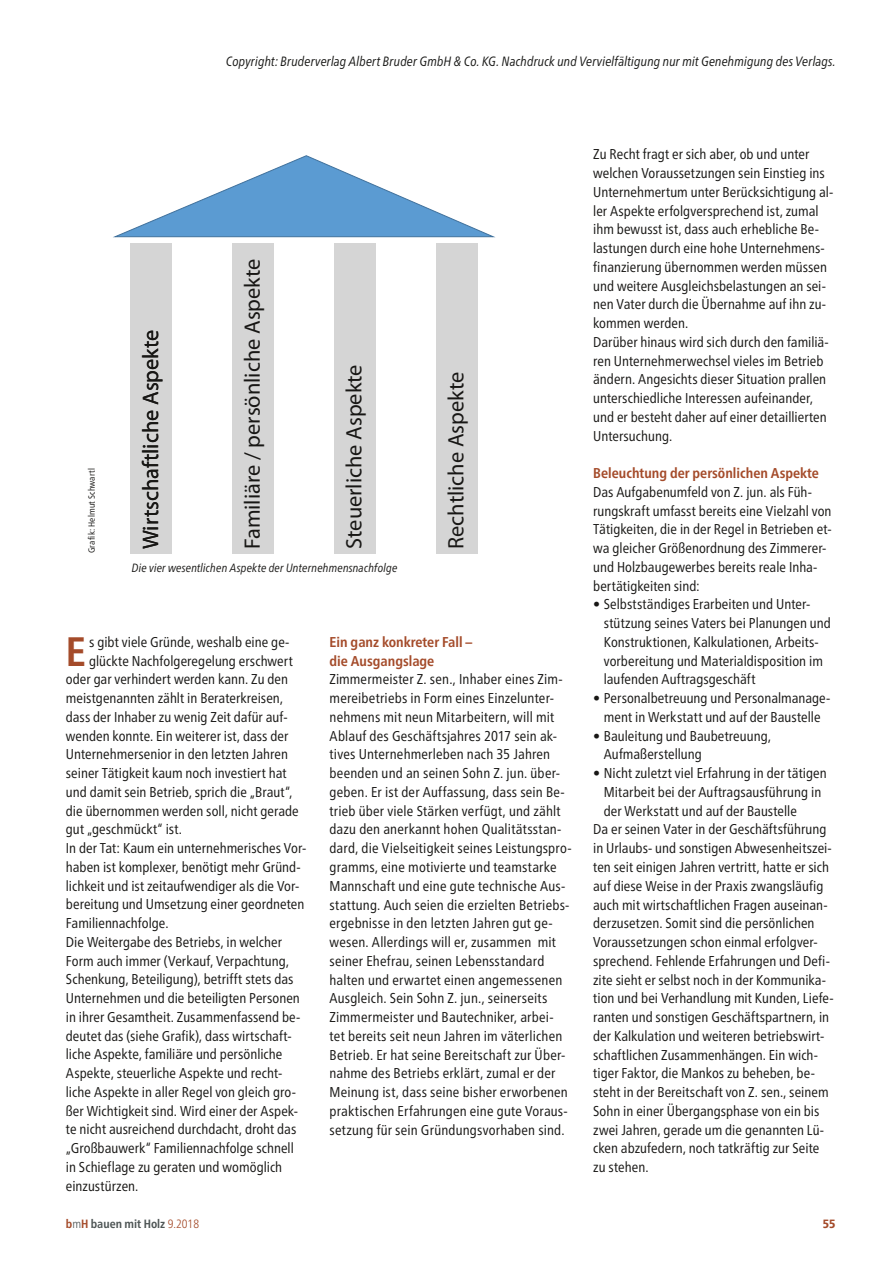
<style>
.page{position:relative;width:893px;height:1263px;background:#fff}
.page>*{position:absolute;margin:0;border:0;box-sizing:border-box;transform-origin:0 0}
.t1{font:700 condensed 41.1px "Frutiger Neue LT Pro";color:#a44b2a}
.t2{font:22.35px "Myriad Pro";color:#181715}
.t3{font:condensed 14.25px/18.8px "Frutiger Neue LT Pro";letter-spacing:.005em;color:#181715}
.t4{font:700 condensed 14.25px/18.8px "Frutiger Neue LT Pro";color:#a44b2a}
.t5{font:italic condensed 13.5px "Frutiger Neue LT Pro";letter-spacing:.01em;color:#181816}
.t6{font:italic condensed 12px "Frutiger Neue LT Pro";letter-spacing:.015em;color:#181715}
.t7{font:700 condensed 12px "Frutiger Neue LT Pro";color:#4e5555}
.t8{font:800 condensed 12px "Frutiger Neue LT Pro";color:#a44b2a}
.t9{font:condensed 9px "Frutiger Neue LT Pro";letter-spacing:.02em;color:#181715}
.s1{font-weight:700}
.s2{color:#a44b2a}
.s3{font-weight:300}
.s4{font-weight:300;color:#a44b2a}
</style>
<div class="page">
<svg style="left:114px;top:155px;width:381px;height:83px"></svg>
<div style="left:131px;top:243px;width:41px;height:310px;background:#d5d5d5"></div>
<div style="left:233px;top:243px;width:41px;height:310px;background:#d5d5d5"></div>
<div style="left:334px;top:243px;width:42px;height:310px;background:#d5d5d5"></div>
<div style="left:436px;top:243px;width:41px;height:310px;background:#d5d5d5"></div>
<p class="t5" style="left:226px;top:53px;width:611px">Copyright: Bruderverlag Albert Bruder GmbH &amp; Co. KG. Nachdruck und Vervielfältigung nur mit Genehmigung des Verlags.</p>
<p class="t9" style="left:86px;top:553px;width:86px;rotate:-90deg">Grafik: Helmut Schwartl</p>
<h2 class="t2" style="left:137px;top:549px;width:221px;rotate:-90deg">Wirtschaftliche Aspekte</h2>
<h2 class="t2" style="left:238px;top:549px;width:292px;rotate:-90deg">Familiäre / persönliche Aspekte</h2>
<h2 class="t2" style="left:340px;top:549px;width:186px;rotate:-90deg">Steuerliche Aspekte</h2>
<h2 class="t2" style="left:442px;top:549px;width:179px;rotate:-90deg">Rechtliche Aspekte</h2>
<p class="t6" style="left:132px;top:561px;width:267px">Die vier wesentlichen Aspekte der Unternehmensnachfolge</p>
<h1 class="t1" style="left:66px;top:627px;width:22px">E</h1>
<p class="t3" style="left:89px;top:632px;width:202px">s gibt viele Gründe, weshalb eine ge-</p>
<p class="t3" style="left:89px;top:651px;width:205px">glückte Nachfolgeregelung erschwert</p>
<p class="t3" style="left:66px;top:670px;width:224px">oder gar verhindert werden kann. Zu den</p>
<p class="t3" style="left:66px;top:689px;width:219px">meistgenannten zählt in Beraterkreisen,</p>
<p class="t3" style="left:66px;top:707px;width:223px">dass der Inhaber zu wenig Zeit dafür auf-</p>
<p class="t3" style="left:66px;top:726px;width:224px">wenden konnte. Ein weiterer ist, dass der</p>
<p class="t3" style="left:66px;top:745px;width:224px">Unternehmersenior in den letzten Jahren</p>
<p class="t3" style="left:66px;top:764px;width:222px">seiner Tätigkeit kaum noch investiert hat</p>
<p class="t3" style="left:66px;top:782px;width:228px">und damit sein Betrieb, sprich die „Braut“,</p>
<p class="t3" style="left:66px;top:801px;width:234px">die übernommen werden soll, nicht gerade</p>
<p class="t3" style="left:66px;top:820px;width:118px">gut „geschmückt“ ist.</p>
<p class="t3" style="left:66px;top:839px;width:242px">In der Tat: Kaum ein unternehmerisches Vor-</p>
<p class="t3" style="left:66px;top:857px;width:236px">haben ist komplexer, benötigt mehr Gründ-</p>
<p class="t3" style="left:66px;top:876px;width:235px">lichkeit und ist zeitaufwendiger als die Vor-</p>
<p class="t3" style="left:66px;top:895px;width:240px">bereitung und Umsetzung einer geordneten</p>
<p class="t3" style="left:66px;top:914px;width:104px">Familiennachfolge.</p>
<p class="t3" style="left:66px;top:932px;width:218px">Die Weitergabe des Betriebs, in welcher</p>
<p class="t3" style="left:66px;top:951px;width:225px">Form auch immer (Verkauf, Verpachtung,</p>
<p class="t3" style="left:66px;top:970px;width:229px">Schenkung, Beteiligung), betrifft stets das</p>
<p class="t3" style="left:66px;top:989px;width:235px">Unternehmen und die beteiligten Personen</p>
<p class="t3" style="left:66px;top:1007px;width:236px">in ihrer Gesamtheit. Zusammenfassend be-</p>
<p class="t3" style="left:66px;top:1026px;width:227px">deutet das (siehe Grafik), dass wirtschaft-</p>
<p class="t3" style="left:66px;top:1045px;width:218px">liche Aspekte, familiäre und persönliche</p>
<p class="t3" style="left:66px;top:1064px;width:218px">Aspekte, steuerliche Aspekte und recht-</p>
<p class="t3" style="left:66px;top:1082px;width:231px">liche Aspekte in aller Regel von gleich gro-</p>
<p class="t3" style="left:66px;top:1101px;width:234px">ßer Wichtigkeit sind. Wird einer der Aspek-</p>
<p class="t3" style="left:66px;top:1120px;width:232px">te nicht ausreichend durchdacht, droht das</p>
<p class="t3" style="left:66px;top:1139px;width:229px">„Großbauwerk“ Familiennachfolge schnell</p>
<p class="t3" style="left:66px;top:1157px;width:218px">in Schieflage zu geraten und womöglich</p>
<p class="t3" style="left:66px;top:1176px;width:74px">einzustürzen.</p>
<p class="t4" style="left:330px;top:632px;width:144px">Ein ganz konkreter Fall – die Ausgangslage</p>
<p class="t3" style="left:330px;top:670px;width:244px">Zimmermeister Z. sen., Inhaber eines Zim&shy;mereibetriebs in Form eines Einzelunter&shy;nehmens mit neun Mitarbeitern, will mit Ablauf des Geschäftsjahres 2017 sein ak&shy;tives Unternehmerleben nach 35 Jahren beenden und an seinen Sohn Z. jun. über&shy;geben. Er ist der Auffassung, dass sein Be&shy;trieb über viele Stärken verfügt, und zählt dazu den anerkannt hohen Qualitätsstan&shy;dard, die Vielseitigkeit seines Leistungspro&shy;gramms, eine motivierte und teamstarke Mannschaft und eine gute technische Aus&shy;stattung. Auch seien die erzielten Betriebs&shy;ergebnisse in den letzten Jahren gut ge&shy;wesen. Allerdings will er, zusammen mit seiner Ehefrau, seinen Lebensstandard halten und erwartet einen angemessenen Ausgleich. Sein Sohn Z. jun., seinerseits Zimmermeister und Bautechniker, arbei&shy;tet bereits seit neun Jahren im väterlichen Betrieb. Er hat seine Bereitschaft zur Über&shy;nahme des Betriebs erklärt, zumal er der Meinung ist, dass seine bisher erworbenen praktischen Erfahrungen eine gute Voraus&shy;setzung für sein Gründungsvorhaben sind.</p>
<p class="t3" style="left:593px;top:145px;width:242px">Zu Recht fragt er sich aber, ob und unter welchen Voraussetzungen sein Einstieg ins Unternehmertum unter Berücksichtigung al&shy;ler Aspekte erfolgversprechend ist, zumal ihm bewusst ist, dass auch erhebliche Be&shy;lastungen durch eine hohe Unternehmens&shy;finanzierung übernommen werden müssen und weitere Ausgleichsbelastungen an sei&shy;nen Vater durch die Übernahme auf ihn zu&shy;kommen werden.<br>Darüber hinaus wird sich durch den familiä&shy;ren Unternehmerwechsel vieles im Betrieb ändern. Angesichts dieser Situation prallen unterschiedliche Interessen aufeinander, und er besteht daher auf einer detaillierten Untersuchung.</p>
<p class="t4" style="left:593px;top:464px;width:227px">Beleuchtung der persönlichen Aspekte</p>
<p class="t3" style="left:593px;top:482px;width:240px">Das Aufgabenumfeld von Z. jun. als Füh&shy;rungskraft umfasst bereits eine Vielzahl von Tätigkeiten, die in der Regel in Betrieben et&shy;wa gleicher Größenordnung des Zimmerer&shy;und Holzbaugewerbes bereits reale Inha&shy;bertätigkeiten sind:</p>
<p class="t3" style="left:604px;top:595px;width:228px;text-indent:-11px"><span class="s1">•</span> Selbstständiges Erarbeiten und Unter&shy;stützung seines Vaters bei Planungen und Konstruktionen, Kalkulationen, Arbeits&shy;vorbereitung und Materialdisposition im laufenden Auftragsgeschäft</p>
<p class="t3" style="left:593px;top:689px;width:239px;text-align:center"><span class="s1">•</span> Personalbetreuung und Personalmanage&shy;ment in Werkstatt und auf der Baustelle</p>
<p class="t3" style="left:604px;top:726px;width:169px;text-indent:-11px"><span class="s1">•</span> Bauleitung und Baubetreuung,<br>Aufmaßerstellung</p>
<p class="t3" style="left:593px;top:764px;width:235px"><span class="s1">•</span> Nicht zuletzt viel Erfahrung in der tätigen</p>
<p class="t3" style="left:604px;top:782px;width:219px">Mitarbeit bei der Auftragsausführung in</p>
<p class="t3" style="left:604px;top:801px;width:195px">der Werkstatt und auf der Baustelle</p>
<p class="t3" style="left:593px;top:820px;width:235px">Da er seinen Vater in der Geschäftsführung</p>
<p class="t3" style="left:593px;top:839px;width:240px">in Urlaubs- und sonstigen Abwesenheitszei-</p>
<p class="t3" style="left:593px;top:857px;width:237px">ten seit einigen Jahren vertritt, hatte er sich</p>
<p class="t3" style="left:593px;top:876px;width:232px">auf diese Weise in der Praxis zwangsläufig</p>
<p class="t3" style="left:593px;top:895px;width:236px">auch mit wirtschaftlichen Fragen auseinan-</p>
<p class="t3" style="left:593px;top:914px;width:223px">derzusetzen. Somit sind die persönlichen</p>
<p class="t3" style="left:593px;top:932px;width:226px">Voraussetzungen schon einmal erfolgver-</p>
<p class="t3" style="left:593px;top:951px;width:238px">sprechend. Fehlende Erfahrungen und Defi-</p>
<p class="t3" style="left:593px;top:970px;width:234px">zite sieht er selbst noch in der Kommunika-</p>
<p class="t3" style="left:593px;top:989px;width:242px">tion und bei Verhandlung mit Kunden, Liefe-</p>
<p class="t3" style="left:593px;top:1007px;width:237px">ranten und sonstigen Geschäftspartnern, in</p>
<p class="t3" style="left:593px;top:1026px;width:233px">der Kalkulation und weiteren betriebswirt-</p>
<p class="t3" style="left:593px;top:1045px;width:226px">schaftlichen Zusammenhängen. Ein wich-</p>
<p class="t3" style="left:593px;top:1064px;width:223px">tiger Faktor, die Mankos zu beheben, be-</p>
<p class="t3" style="left:593px;top:1083px;width:237px">steht in der Bereitschaft von Z. sen., seinem</p>
<p class="t3" style="left:593px;top:1101px;width:228px">Sohn in einer Übergangsphase von ein bis</p>
<p class="t3" style="left:593px;top:1120px;width:232px">zwei Jahren, gerade um die genannten Lü-</p>
<p class="t3" style="left:593px;top:1139px;width:228px">cken abzufedern, noch tatkräftig zur Seite</p>
<p class="t3" style="left:593px;top:1158px;width:57px">zu stehen.</p>
<p class="t7" style="left:66px;top:1217px;width:135px"><span class="s2">b</span><span class="s3">m</span><span class="s2">H</span> bauen mit Holz <span class="s4">9.2018</span></p>
<p class="t8" style="left:823px;top:1217px;width:14px">55</p>
</div>
